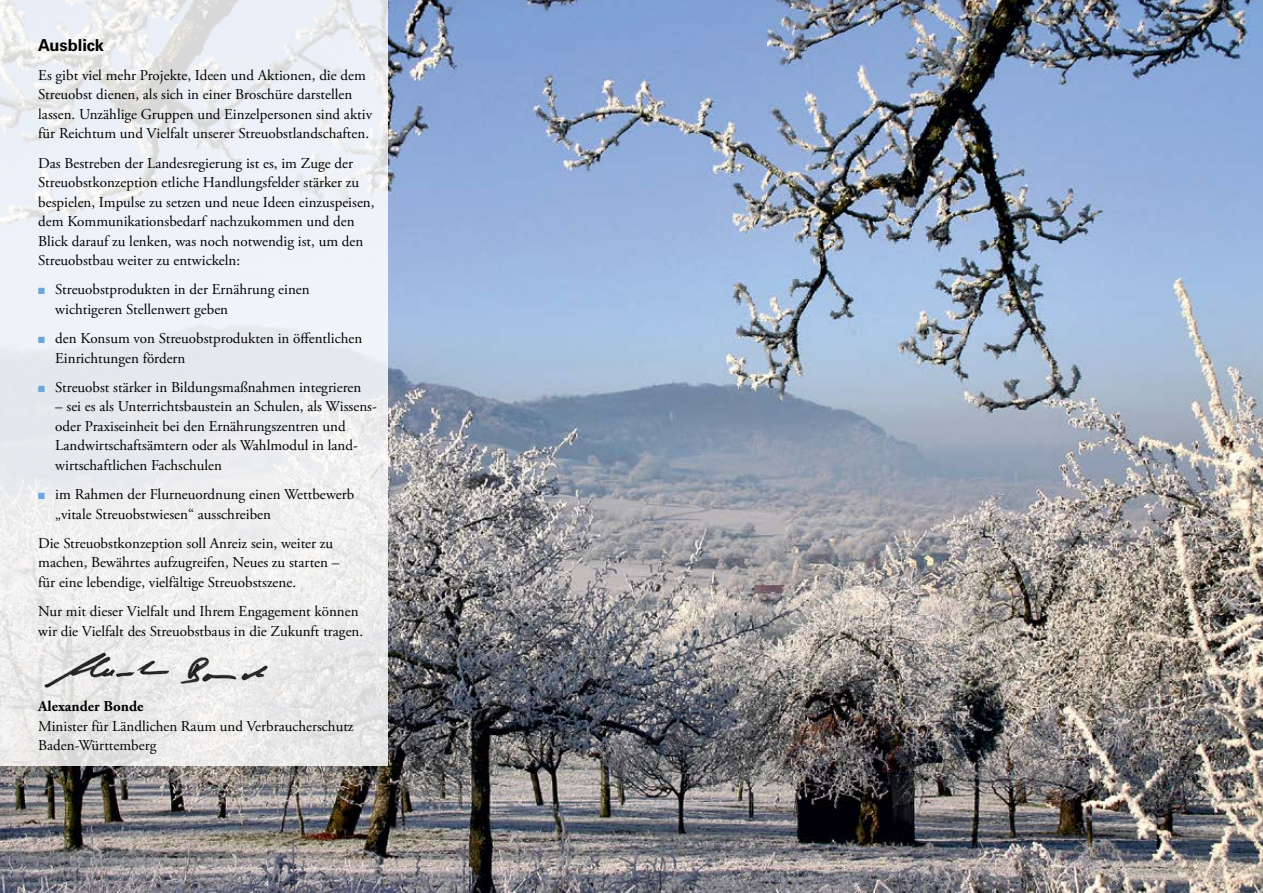
<style>
.page{position:relative;width:1263px;height:893px;background:#fff}
.page>*{position:absolute;margin:0;border:0;box-sizing:border-box;transform-origin:0 0}
.t1{font:700 16.5px "Univers LT";color:#000}
.t2{font:15px/19.5px "Adobe Garamond Pro";color:#000}
.t3{font:700 15px "Adobe Garamond Pro";color:#000}
.s1{color:#6aa7dc}
</style>
<div class="page">
<img style="left:0;top:0;width:1263px;height:893px">
<svg style="left:0;top:0;width:388px;height:765px;fill:#edeff1"></svg>
<img style="left:38px;top:648px;width:234px;height:44px">
<p class="t1" style="left:38px;top:35px;width:67px">Ausblick</p>
<p class="t2" style="left:38px;top:66px;width:335px">Es gibt viel mehr Projekte, Ideen und Aktionen, die dem Streuobst dienen, als sich in einer Broschüre darstellen lassen. Unzählige Gruppen und Einzelpersonen sind aktiv für Reichtum und Vielfalt unserer Streuobstlandschaften.</p>
<p class="t2" style="left:38px;top:154px;width:338px">Das Bestreben der Landesregierung ist es, im Zuge der Streuobstkonzeption etliche Handlungsfelder stärker zu bespielen, Impulse zu setzen und neue Ideen einzuspeisen, dem Kommunikationsbedarf nachzukommen und den Blick darauf zu lenken, was noch notwendig ist, um den Streuobstbau weiter zu entwickeln:</p>
<p class="t2" style="left:55px;top:280px;width:256px;text-indent:-17px"><span class="s1">■</span> Streuobstprodukten in der Ernährung einen wichtigeren Stellenwert geben</p>
<p class="t2" style="left:55px;top:329px;width:309px;text-indent:-17px"><span class="s1">■</span> den Konsum von Streuobstprodukten in öffentlichen<br>Einrichtungen fördern</p>
<p class="t2" style="left:38px;top:378px;width:325px"><span class="s1">■</span> Streuobst stärker in Bildungsmaßnahmen integrieren</p>
<p class="t2" style="left:55px;top:397px;width:323px">– sei es als Unterrichtsbaustein an Schulen, als Wissens&shy;oder Praxiseinheit bei den Ernährungszentren und Landwirtschaftsämtern oder als Wahlmodul in land&shy;wirtschaftlichen Fachschulen</p>
<p class="t2" style="left:55px;top:485px;width:300px;text-indent:-17px"><span class="s1">■</span> im Rahmen der Flurneuordnung einen Wettbewerb „vitale Streuobstwiesen“ ausschreiben</p>
<p class="t2" style="left:38px;top:534px;width:303px">Die Streuobstkonzeption soll Anreiz sein, weiter zu machen, Bewährtes aufzugreifen, Neues zu starten – für eine lebendige, vielfältige Streuobstszene.</p>
<p class="t2" style="left:38px;top:602px;width:326px">Nur mit dieser Vielfalt und Ihrem Engagement können wir die Vielfalt des Streuobstbaus in die Zukunft tragen.</p>
<p class="t3" style="left:38px;top:698px;width:107px">Alexander Bonde</p>
<p class="t2" style="left:38px;top:717px;width:317px">Minister für Ländlichen Raum und Verbraucherschutz<br>Baden-Württemberg</p>
</div>
